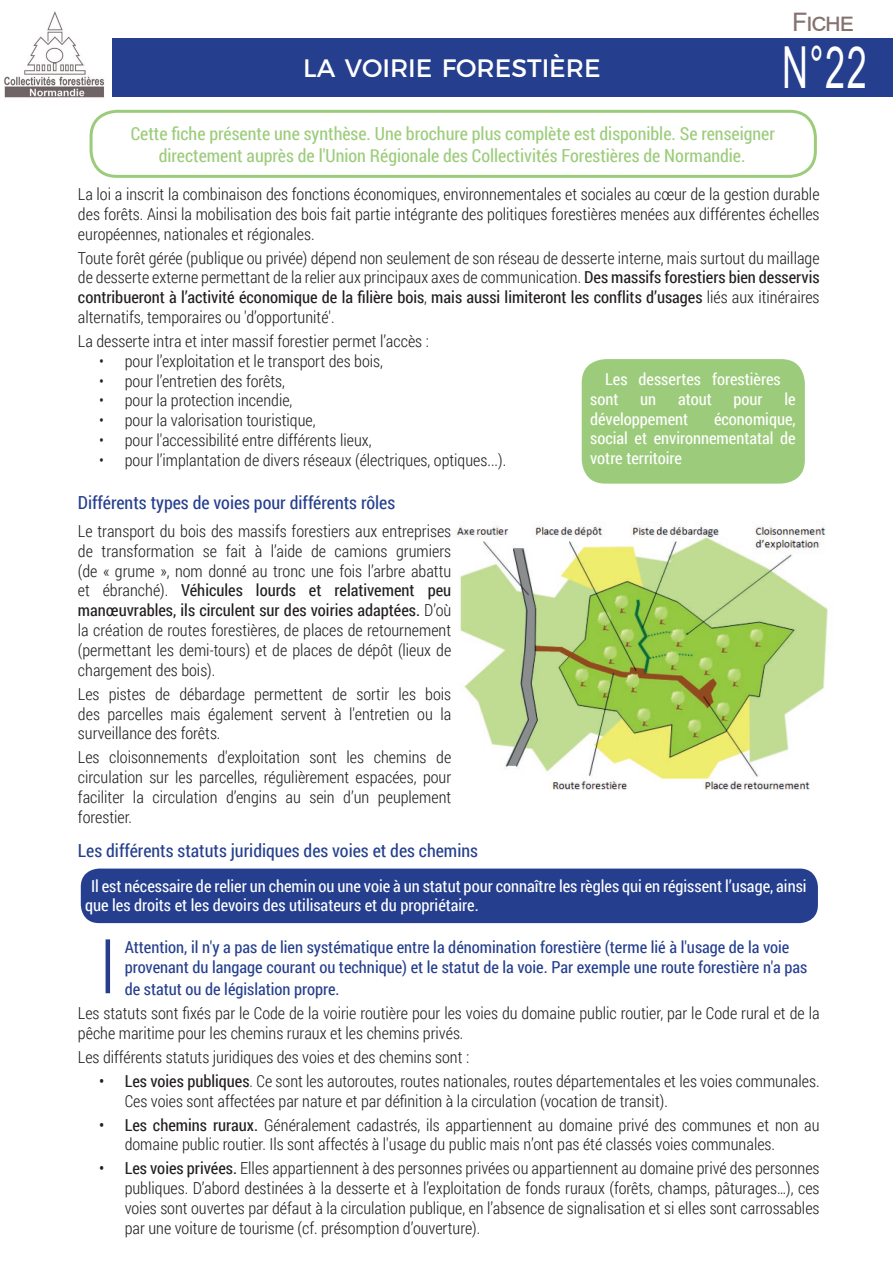
<style>
.page{position:relative;width:893px;height:1263px;background:#fff}
.page>*{position:absolute;margin:0;border:0;box-sizing:border-box;transform-origin:0 0}
.t1{font:57.9px "Arial";color:#fff;scale:.62 1}
.t2{font:25.5px "Arial";letter-spacing:-.05em;color:#84726f}
.t3{font:25.2px "Montserrat";color:#fff}
.t4{font:18px/21.6px "Roboto Condensed";color:#9ccc7b;text-align:center}
.t5{font:18px "Roboto Condensed";color:#253f8e}
.t6{font:300 16.5px/19.8px "Roboto Condensed";color:#231f20;text-align:justify}
.t7{font:16.5px/19.8px "Roboto Condensed";color:#fff}
.t8{font:16.5px/19.8px "Roboto Condensed";color:#253f8e}
.s1{font-weight:400}
</style>
<div class="page">
<div style="left:0;top:38px;width:893px;height:59px;background:#253f8e"></div>
<img style="left:0;top:11px;width:112px;height:87px">
<img style="left:456px;top:525px;width:372px;height:265px">
<div style="left:576px;top:353px;width:235px;height:137px;background:#9ccc7b;border-radius:30px"></div>
<div style="left:570px;top:347px;width:247px;height:149px;border:12px solid #fff;border-radius:30px"></div>
<hr style="left:106px;top:939px;width:4px;height:54px;background:#253f8e">
<div style="left:90px;top:110px;width:727px;height:68px;border:3px solid #9ccc7b;border-radius:26px"></div>
<div style="left:81px;top:868px;width:737px;height:55px;background:#253f8e;border-radius:18px"></div>
<h3 class="t3" style="left:303px;top:53px;width:299px">LA VOIRIE FORESTIÈRE</h3>
<h2 class="t2" style="left:792px;top:4px;width:63px">Fiche</h2>
<h1 class="t1" style="left:782px;top:28px;width:138px">N°22</h1>
<p class="t4" style="left:131px;top:122px;width:646px">Cette fiche présente une synthèse. Une brochure plus complète est disponible. Se renseigner directement auprès de l'Union Régionale des Collectivités Forestières de Normandie.</p>
<p class="t6" style="left:78px;top:184px;width:743px">La loi a inscrit la combinaison des fonctions économiques, environnementales et sociales au cœur de la gestion durable des forêts. Ainsi la mobilisation des bois fait partie intégrante des politiques forestières menées aux différentes échelles européennes, nationales et régionales.</p>
<p class="t6" style="left:78px;top:247px;width:743px">Toute forêt gérée (publique ou privée) dépend non seulement de son réseau de desserte interne, mais surtout du maillage de desserte externe permettant de la relier aux principaux axes de communication. <span class="s1">Des massifs forestiers bien desservis contribueront à l’activité économique de la filière bois</span>, <span class="s1">mais aussi limiteront les conflits d’usages</span> liés aux itinéraires alternatifs, temporaires ou 'd’opportunité'.</p>
<p class="t6" style="left:78px;top:331px;width:352px">La desserte intra et inter massif forestier permet l’accès :</p>
<p class="t6" style="left:99px;top:351px;width:285px">• pour l’exploitation et le transport des bois,</p>
<p class="t6" style="left:99px;top:370px;width:187px">• pour l’entretien des forêts,</p>
<p class="t6" style="left:99px;top:390px;width:195px">• pour la protection incendie,</p>
<p class="t6" style="left:99px;top:410px;width:218px">• pour la valorisation touristique,</p>
<p class="t6" style="left:99px;top:430px;width:274px">• pour l'accessibilité entre différents lieux,</p>
<p class="t6" style="left:99px;top:450px;width:408px">• pour l’implantation de divers réseaux (électriques, optiques...).</p>
<p class="t5" style="left:78px;top:490px;width:319px">Différents types de voies pour différents rôles</p>
<p class="t6" style="left:78px;top:521px;width:375px">Le transport du bois des massifs forestiers aux entreprises de transformation se fait à l’aide de camions grumiers (de « grume », nom donné au tronc une fois l’arbre abattu et ébranché). <span class="s1">Véhicules lourds et relativement peu manœuvrables, ils circulent sur des voiries adaptées.</span> D’où la création de routes forestières, de places de retournement (permettant les demi-tours) et de places de dépôt (lieux de chargement des bois).</p>
<p class="t6" style="left:78px;top:683px;width:375px">Les pistes de débardage permettent de sortir les bois des parcelles mais également servent à l'entretien ou la surveillance des forêts.</p>
<p class="t6" style="left:78px;top:747px;width:375px">Les cloisonnements d'exploitation sont les chemins de circulation sur les parcelles, régulièrement espacées, pour faciliter la circulation d’engins au sein d’un peuplement forestier.</p>
<p class="t5" style="left:78px;top:838px;width:402px">Les différents statuts juridiques des voies et des chemins</p>
<p class="t7" style="left:590px;top:369px;width:192px;text-indent:15px">Les dessertes forestières sont</p>
<p class="t7" style="left:640px;top:388px;width:18px">un</p>
<p class="t7" style="left:678px;top:388px;width:35px">atout</p>
<p class="t7" style="left:734px;top:388px;width:31px">pour</p>
<p class="t7" style="left:784px;top:388px;width:13px">le</p>
<p class="t7" style="left:590px;top:408px;width:100px">développement</p>
<p class="t7" style="left:590px;top:408px;width:207px;text-align:justify;text-indent:124px">économique, social et environnementatal de votre territoire</p>
<p class="t7" style="left:85px;top:875px;width:723px;text-indent:6px">Il est nécessaire de relier un chemin ou une voie à un statut pour connaître les règles qui en régissent l’usage, ainsi que les droits et les devoirs des utilisateurs et du propriétaire.</p>
<p class="t8" style="left:125px;top:937px;width:684px">Attention, il n'y a pas de lien systématique entre la dénomination forestière (terme lié à l'usage de la voie provenant du langage courant ou technique) et le statut de la voie. Par exemple une route forestière n'a pas</p>
<p class="t8" style="left:125px;top:978px;width:216px">de statut ou de législation propre.</p>
<p class="t6" style="left:78px;top:1002px;width:743px">Les statuts sont fixés par le Code de la voirie routière pour les voies du domaine public routier, par le Code rural et de la pêche maritime pour les chemins ruraux et les chemins privés.</p>
<p class="t6" style="left:78px;top:1046px;width:393px">Les différents statuts juridiques des voies et des chemins sont :</p>
<p class="t6" style="left:125px;top:1070px;width:696px;text-indent:-26px"><span class="s1">• Les voies publiques</span>. Ce sont les autoroutes, routes nationales, routes départementales et les voies communales.<br>Ces voies sont affectées par nature et par définition à la circulation (vocation de transit).</p>
<p class="t6" style="left:125px;top:1114px;width:696px;text-indent:-26px"><span class="s1">• Les chemins ruraux.</span> Généralement cadastrés, ils appartiennent au domaine privé des communes et non au domaine public routier. Ils sont affectés à l'usage du public mais n’ont pas été classés voies communales.</p>
<p class="t6" style="left:125px;top:1158px;width:696px;text-indent:-26px"><span class="s1">• Les voies privées.</span> Elles appartiennent à des personnes privées ou appartiennent au domaine privé des personnes publiques. D’abord destinées à la desserte et à l’exploitation de fonds ruraux (forêts, champs, pâturages…), ces voies sont ouvertes par défaut à la circulation publique, en l’absence de signalisation et si elles sont carrossables par une voiture de tourisme (cf. présomption d’ouverture).</p>
</div>
